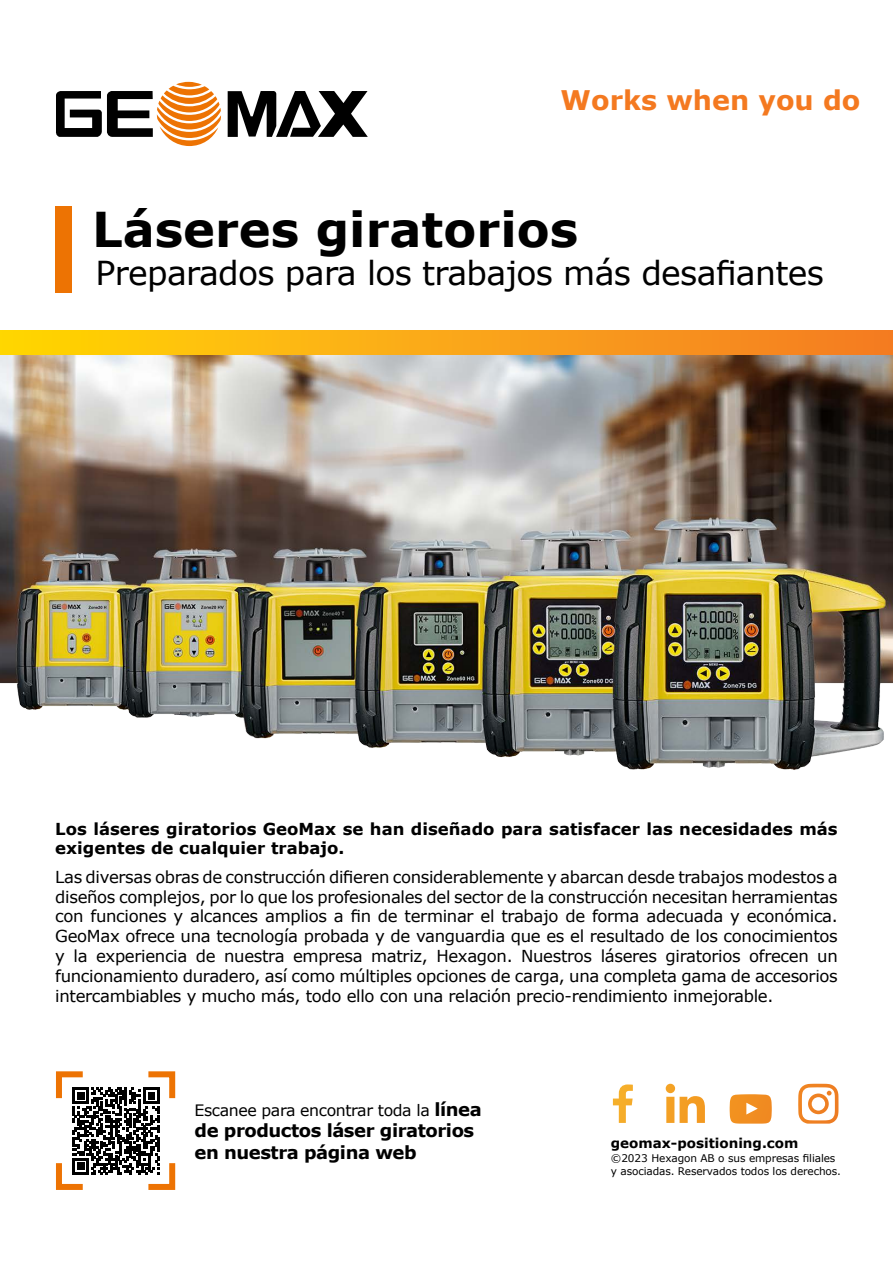
<style>
.page{position:relative;width:893px;height:1263px;background:#fff}
.page>*{position:absolute;margin:0;border:0;box-sizing:border-box;transform-origin:0 0}
.t1{font:700 48px "Verdana";color:#000}
.t2{font:33px "Verdana";letter-spacing:-.02em;color:#000}
.t3{font:700 27px "Verdana";color:#f47920}
.t4{font:700 18px/21.6px "Verdana";letter-spacing:-.025em;color:#000}
.t5{font:16.5px/19.8px "Verdana";letter-spacing:-.02em;color:#000;text-align:justify}
.t6{font:700 16.5px/19.8px "Verdana";color:#000}
.t7{font:15.75px "Verdana";letter-spacing:-.025em;color:#000}
.t8{font:700 13.5px "Verdana";color:#000}
.t9{font:10.5px/13.5px "Verdana";letter-spacing:-.01em;color:#000}
.s1{font-weight:700;font-size:18px}
</style>
<div class="page">
<svg style="left:228px;top:91px;width:140px;height:46px"></svg>
<svg style="left:176px;top:82px;width:26px;height:5px"></svg>
<svg style="left:56px;top:86px;width:165px;height:60px"></svg>
<div style="left:55px;top:206px;width:17px;height:86px;background:#ed7303"></div>
<div style="left:0;top:330px;width:893px;height:26px;background:linear-gradient(to right,#ffd705,#f47a26)"></div>
<svg style="left:730px;top:1094px;width:42px;height:29px"></svg>
<svg style="left:666px;top:1084px;width:39px;height:39px"></svg>
<svg style="left:613px;top:1084px;width:20px;height:39px"></svg>
<svg style="left:798px;top:1084px;width:40px;height:39px"></svg>
<svg style="left:56px;top:1071px;width:120px;height:119px"></svg>
<img style="left:0;top:355px;width:893px;height:415px">
<h3 class="t3" style="left:561px;top:81px;width:301px">Works when you do</h3>
<h1 class="t1" style="left:92px;top:195px;width:488px">Láseres giratorios</h1>
<h2 class="t2" style="left:95px;top:251px;width:730px">Preparados para los trabajos más desafiantes</h2>
<p class="t6" style="left:55px;top:818px;width:784px">Los láseres giratorios GeoMax se han diseñado para satisfacer las necesidades más exigentes de cualquier trabajo.</p>
<p class="t5" style="left:55px;top:867px;width:784px">Las diversas obras de construcción difieren considerablemente y abarcan desde trabajos modestos a diseños complejos, por lo que los profesionales del sector de la construcción necesitan herramientas con funciones y alcances amplios a fin de terminar el trabajo de forma adecuada y económica.<br>GeoMax ofrece una tecnología probada y de vanguardia que es el resultado de los conocimientos y la experiencia de nuestra empresa matriz, Hexagon. Nuestros láseres giratorios ofrecen un funcionamiento duradero, así como múltiples opciones de carga, una completa gama de accesorios intercambiables y mucho más, todo ello con una relación precio-rendimiento inmejorable.</p>
<p class="t7" style="left:195px;top:1099px;width:289px">Escanee para encontrar toda la <span class="s1">línea</span></p>
<p class="t4" style="left:195px;top:1119px;width:281px">de productos láser giratorios en nuestra página web</p>
<p class="t8" style="left:611px;top:1134px;width:189px">geomax-positioning.com</p>
<p class="t9" style="left:611px;top:1151px;width:232px">©2023 Hexagon AB o sus empresas filiales y asociadas. Reservados todos los derechos.</p>
</div>
